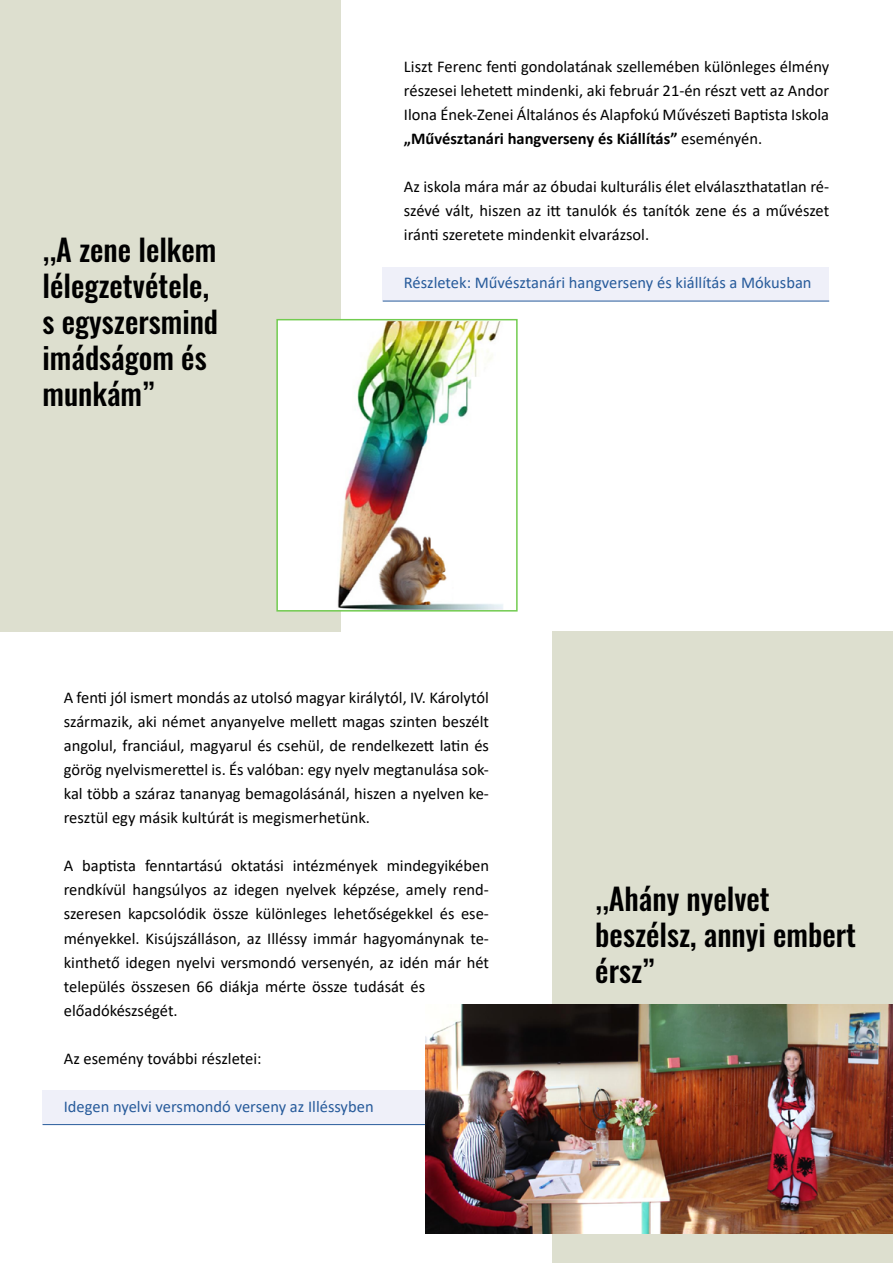
<style>
.page{position:relative;width:893px;height:1263px;background:#fff}
.page>*{position:absolute;margin:0;border:0;box-sizing:border-box;transform-origin:0 0}
.t1{font:500 30px/36px "Oswald";color:#000}
.t2{font:16.5px/24px "Calibri";color:#000;text-align:justify}
.t3{font:16.5px "Calibri";color:#275b9b}
.s1{font-weight:700}
</style>
<div class="page">
<div style="left:0;top:0;width:340px;height:631px;background:#dddfcf"></div>
<div style="left:553px;top:631px;width:340px;height:632px;background:#dddfcf"></div>
<div style="left:383px;top:267px;width:446px;height:34px;background:#eff0f9"></div>
<hr style="left:383px;top:301px;width:446px;height:1px;background:#275b9b">
<div style="left:43px;top:1090px;width:446px;height:34px;background:#eff0f9"></div>
<hr style="left:43px;top:1124px;width:382px;height:1px;background:#275b9b">
<img style="left:279px;top:322px;width:224px;height:287px">
<div style="left:276px;top:319px;width:242px;height:293px;border:2px solid #72cc50"></div>
<img style="left:425px;top:1004px;width:468px;height:229px">
<h1 class="t1" style="left:43px;top:233px;width:177px">‚‚A zene lelkem lélegzetvétele, s egyszersmind imádságom és munkám”</h1>
<p class="t2" style="left:404px;top:54px;width:427px">Liszt Ferenc fenti gondolatának szellemében különleges élmény részesei lehetett mindenki, aki február 21-én részt vett az Andor Ilona Ének-Zenei Általános és Alapfokú Művészeti Baptista Iskola <span class="s1">„Művésztanári hangverseny és Kiállítás”</span> eseményén.</p>
<p class="t2" style="left:404px;top:174px;width:427px">Az iskola mára már az óbudai kulturális élet elválaszthatatlan ré&shy;szévé vált, hiszen az itt tanulók és tanítók zene és a művészet iránti szeretete mindenkit elvarázsol.</p>
<p class="t3" style="left:404px;top:271px;width:409px">Részletek: Művésztanári hangverseny és kiállítás a Mókusban</p>
<p class="t2" style="left:64px;top:685px;width:427px">A fenti jól ismert mondás az utolsó magyar királytól, IV. Károlytól származik, aki német anyanyelve mellett magas szinten beszélt angolul, franciául, magyarul és csehül, de rendelkezett latin és görög nyelvismerettel is. És valóban: egy nyelv megtanulása sok&shy;kal több a száraz tananyag bemagolásánál, hiszen a nyelven ke&shy;resztül egy másik kultúrát is megismerhetünk.</p>
<p class="t2" style="left:64px;top:853px;width:427px;text-align:left">A baptista fenntartású oktatási intézmények mindegyikében rendkívül hangsúlyos az idegen nyelvek képzése, amely rend&shy;szeresen kapcsolódik össze különleges lehetőségekkel és ese&shy;ményekkel. Kisújszálláson, az Illéssy immár hagyománynak te&shy;kinthető idegen nyelvi versmondó versenyén, az idén már hét település összesen 66 diákja mérte össze tudását és előadókészségét.</p>
<p class="t2" style="left:64px;top:1046px;width:199px">Az esemény további részletei:</p>
<p class="t3" style="left:64px;top:1094px;width:311px">Idegen nyelvi versmondó verseny az Illéssyben</p>
<h1 class="t1" style="left:595px;top:882px;width:262px">‚‚Ahány nyelvet beszélsz, annyi embert érsz”</h1>
</div>
